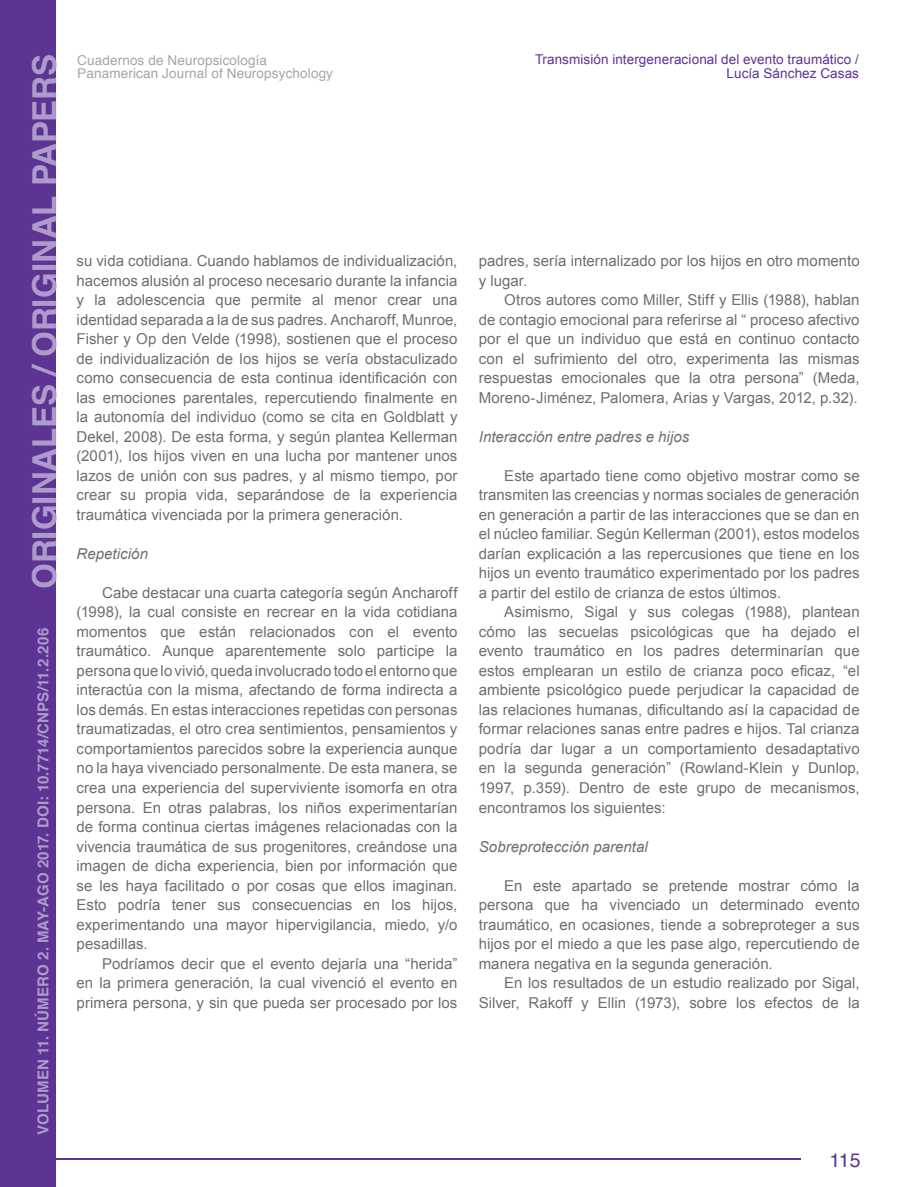
<style>
.page{position:relative;width:915px;height:1187px;background:#fff}
.page>*{position:absolute;margin:0;border:0;box-sizing:border-box;transform-origin:0 0}
.t1{font:19.5px "Helvetica";color:#5d3393}
.t2{font:15px/19.5px "Arial";letter-spacing:.005em;color:#6d6e71;text-align:justify}
.t3{font:700 15px "Helvetica";letter-spacing:.005em;color:#ad9ccb}
.t4{font:italic 15px "Arial";color:#6d6e71}
.t5{font:13.5px/13.5px "Arial";letter-spacing:.005em;color:#5d3393;text-align:right}
.t6{font:13.5px/13.5px "Helvetica";letter-spacing:.01em;color:#a3a5a8}
.s1{font-size:33px}
</style>
<div class="page">
<div style="left:0;top:0;width:55px;height:1186px;background:#5d3393"></div>
<hr style="left:0;top:1157px;width:800px;height:2px;background:#5d3393">
<p class="t3" style="left:31px;top:1134px;width:1081px;rotate:-90deg">VOLUMEN 11. NÚMERO 2. MAY-AGO 2017. DOI: 10.7714/CNPS/11.2.206 <span class="s1">ORIGINALES / ORIGINAL PAPERS</span></p>
<p class="t6" style="left:77px;top:54px;width:257px">Cuadernos de Neuropsicología<br>Panamerican Journal of Neuropsychology</p>
<p class="t2" style="left:77px;top:251px;width:382px">su vida cotidiana. Cuando hablamos de individualización, hacemos alusión al proceso necesario durante la infancia y la adolescencia que permite al menor crear una identidad separada a la de sus padres. Ancharoff, Munroe, Fisher y Op den Velde (1998), sostienen que el proceso de individualización de los hijos se vería obstaculizado como consecuencia de esta continua identificación con las emociones parentales, repercutiendo finalmente en la autonomía del individuo (como se cita en Goldblatt y Dekel, 2008). De esta forma, y según plantea Kellerman (2001), los hijos viven en una lucha por mantener unos lazos de unión con sus padres, y al mismo tiempo, por crear su propia vida, separándose de la experiencia traumática vivenciada por la primera generación.</p>
<p class="t4" style="left:77px;top:544px;width:73px">Repetición</p>
<p class="t2" style="left:77px;top:583px;width:382px;text-indent:26px">Cabe destacar una cuarta categoría según Ancharoff (1998), la cual consiste en recrear en la vida cotidiana momentos que están relacionados con el evento traumático. Aunque aparentemente solo participe la persona que lo vivió, queda involucrado todo el entorno que interactúa con la misma, afectando de forma indirecta a los demás. En estas interacciones repetidas con personas traumatizadas, el otro crea sentimientos, pensamientos y comportamientos parecidos sobre la experiencia aunque no la haya vivenciado personalmente. De esta manera, se crea una experiencia del superviviente isomorfa en otra persona. En otras palabras, los niños experimentarían de forma continua ciertas imágenes relacionadas con la vivencia traumática de sus progenitores, creándose una imagen de dicha experiencia, bien por información que se les haya facilitado o por cosas que ellos imaginan.<br>Esto podría tener sus consecuencias en los hijos, experimentando una mayor hipervigilancia, miedo, y/o pesadillas.</p>
<p class="t2" style="left:77px;top:953px;width:382px;text-indent:26px">Podríamos decir que el evento dejaría una “herida” en la primera generación, la cual vivenció el evento en primera persona, y sin que pueda ser procesado por los</p>
<p class="t5" style="left:535px;top:53px;width:325px">Transmisión intergeneracional del evento traumático /<br>Lucía Sánchez Casas</p>
<p class="t2" style="left:478px;top:251px;width:382px">padres, sería internalizado por los hijos en otro momento y lugar.</p>
<p class="t2" style="left:478px;top:290px;width:382px;text-indent:26px">Otros autores como Miller, Stiff y Ellis (1988), hablan de contagio emocional para referirse al “ proceso afectivo por el que un individuo que está en continuo contacto con el sufrimiento del otro, experimenta las mismas respuestas emocionales que la otra persona” (Meda, Moreno-Jiménez, Palomera, Arias y Vargas, 2012, p.32).</p>
<p class="t4" style="left:478px;top:427px;width:212px">Interacción entre padres e hijos</p>
<p class="t2" style="left:478px;top:466px;width:382px;text-indent:26px">Este apartado tiene como objetivo mostrar como se transmiten las creencias y normas sociales de generación en generación a partir de las interacciones que se dan en el núcleo familiar. Según Kellerman (2001), estos modelos darían explicación a las repercusiones que tiene en los hijos un evento traumático experimentado por los padres a partir del estilo de crianza de estos últimos.</p>
<p class="t2" style="left:478px;top:602px;width:382px;text-indent:26px">Asimismo, Sigal y sus colegas (1988), plantean cómo las secuelas psicológicas que ha dejado el evento traumático en los padres determinarían que estos emplearan un estilo de crianza poco eficaz, “el ambiente psicológico puede perjudicar la capacidad de las relaciones humanas, dificultando así la capacidad de formar relaciones sanas entre padres e hijos. Tal crianza podría dar lugar a un comportamiento desadaptativo en la segunda generación” (Rowland-Klein y Dunlop, 1997, p.359). Dentro de este grupo de mecanismos, encontramos los siguientes:</p>
<p class="t4" style="left:478px;top:836px;width:170px">Sobreprotección parental</p>
<p class="t2" style="left:478px;top:875px;width:382px;text-indent:26px">En este apartado se pretende mostrar cómo la persona que ha vivenciado un determinado evento traumático, en ocasiones, tiende a sobreproteger a sus hijos por el miedo a que les pase algo, repercutiendo de manera negativa en la segunda generación.</p>
<p class="t2" style="left:478px;top:973px;width:382px;text-align:right">En los resultados de un estudio realizado por Sigal,<br>Silver, Rakoff y Ellin (1973), sobre los efectos de la</p>
<h1 class="t1" style="left:829px;top:1144px;width:33px">115</h1>
</div>
